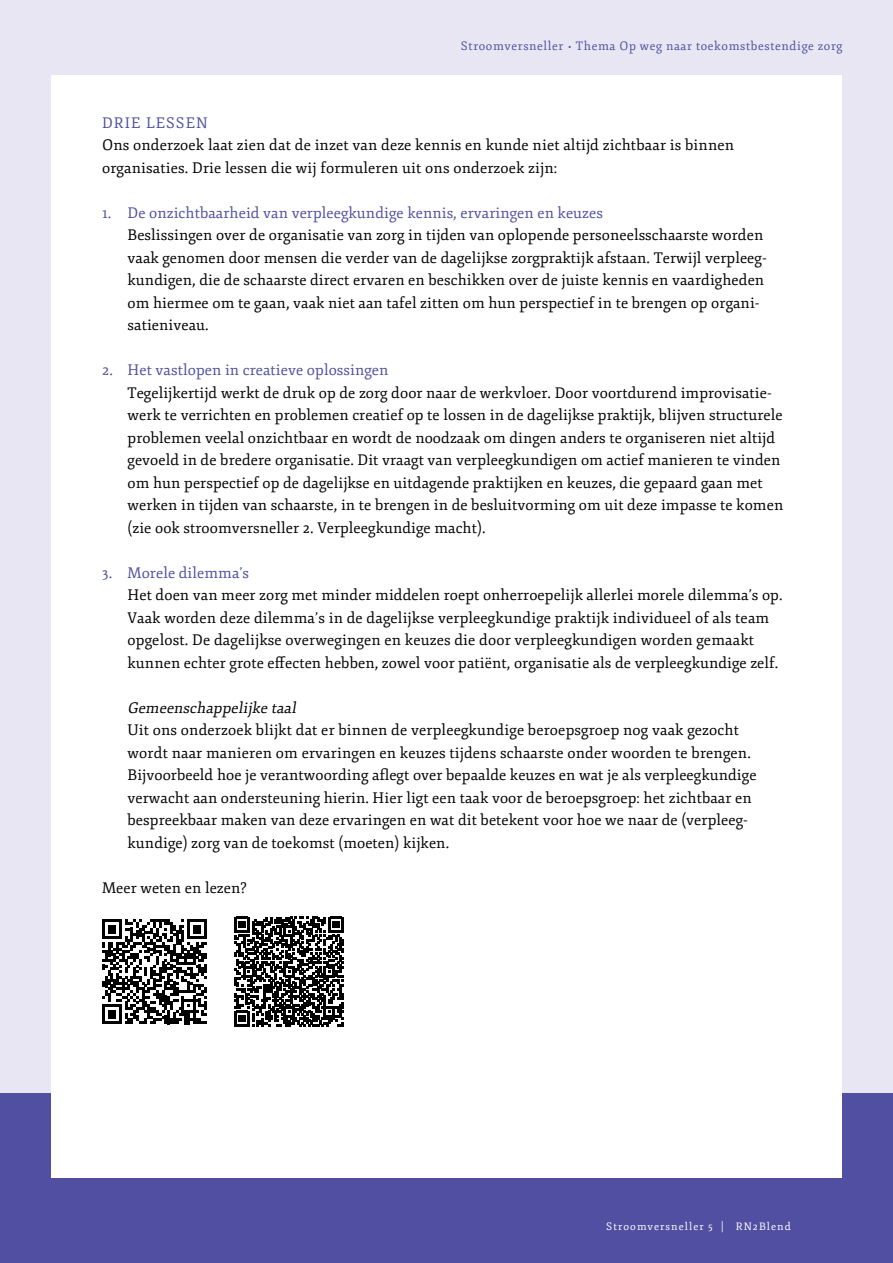
<style>
.page{position:relative;width:893px;height:1263px;background:#e7e6f2}
.page>*{position:absolute;margin:0;border:0;box-sizing:border-box;transform-origin:0 0}
.tekst{font:15px/22.5px "Fjord One";letter-spacing:.005em;color:#000}
.tekst-2{font:15px "Fjord One";letter-spacing:.005em;color:#504fa1}
.tekst-3{font:italic 15px "Fjord One";color:#000}
.tekst-4{font:15px "Fjord One";letter-spacing:.07em;color:#504fa1}
.tekst-5{font:12px "Fjord One";letter-spacing:.05em;color:#504fa1}
.t1{font:10.5px "Fjord One";letter-spacing:.1em;color:#fff}
</style>
<div class="page">
<div style="left:0;top:1093px;width:893px;height:170px;background:#504fa1"></div>
<div style="left:51px;top:76px;width:791px;height:1102px;background:#fff"></div>
<svg style="left:102px;top:919px;width:105px;height:105px"></svg>
<svg style="left:234px;top:917px;width:110px;height:109px"></svg>
<p class="tekst-5" style="left:461px;top:38px;width:383px">Stroomversneller • Thema Op weg naar toekomstbestendige zorg</p>
<p class="tekst-4" style="left:102px;top:113px;width:107px">DRIE LESSEN</p>
<p class="tekst" style="left:102px;top:134px;width:634px">Ons onderzoek laat zien dat de inzet van deze kennis en kunde niet altijd zichtbaar is binnen organisaties. Drie lessen die wij formuleren uit ons onderzoek zijn:</p>
<p class="tekst-2" style="left:102px;top:203px;width:502px">1. De onzichtbaarheid van verpleegkundige kennis, ervaringen en keuzes</p>
<p class="tekst" style="left:128px;top:224px;width:641px">Beslissingen over de organisatie van zorg in tijden van oplopende personeelsschaarste worden vaak genomen door mensen die verder van de dagelijkse zorgpraktijk afstaan. Terwijl verpleeg&shy;kundigen, die de schaarste direct ervaren en beschikken over de juiste kennis en vaardigheden om hiermee om te gaan, vaak niet aan tafel zitten om hun perspectief in te brengen op organi&shy;satieniveau.</p>
<p class="tekst-2" style="left:102px;top:361px;width:288px">2. Het vastlopen in creatieve oplossingen</p>
<p class="tekst" style="left:128px;top:381px;width:657px">Tegelijkertijd werkt de druk op de zorg door naar de werkvloer. Door voortdurend improvisatie&shy;werk te verrichten en problemen creatief op te lossen in de dagelijkse praktijk, blijven structurele problemen veelal onzichtbaar en wordt de noodzaak om dingen anders te organiseren niet altijd gevoeld in de bredere organisatie. Dit vraagt van verpleegkundigen om actief manieren te vinden om hun perspectief op de dagelijkse en uitdagende praktijken en keuzes, die gepaard gaan met werken in tijden van schaarste, in te brengen in de besluitvorming om uit deze impasse te komen (zie ook stroomversneller 2. Verpleegkundige macht).</p>
<p class="tekst-2" style="left:102px;top:563px;width:149px">3. Morele dilemma’s</p>
<p class="tekst" style="left:128px;top:584px;width:657px">Het doen van meer zorg met minder middelen roept onherroepelijk allerlei morele dilemma’s op.<br>Vaak worden deze dilemma’s in de dagelijkse verpleegkundige praktijk individueel of als team opgelost. De dagelijkse overwegingen en keuzes die door verpleegkundigen worden gemaakt kunnen echter grote effecten hebben, zowel voor patiënt, organisatie als de verpleegkundige zelf.</p>
<p class="tekst-3" style="left:128px;top:698px;width:173px">Gemeenschappelijke taal</p>
<p class="tekst" style="left:128px;top:719px;width:630px">Uit ons onderzoek blijkt dat er binnen de verpleegkundige beroepsgroep nog vaak gezocht wordt naar manieren om ervaringen en keuzes tijdens schaarste onder woorden te brengen.<br>Bijvoorbeeld hoe je verantwoording aflegt over bepaalde keuzes en wat je als verpleegkundige verwacht aan ondersteuning hierin. Hier ligt een taak voor de beroepsgroep: het zichtbaar en bespreekbaar maken van deze ervaringen en wat dit betekent voor hoe we naar de (verpleeg&shy;kundige) zorg van de toekomst (moeten) kijken.</p>
<p class="tekst" style="left:102px;top:876px;width:146px">Meer weten en lezen?</p>
<p class="t1" style="left:606px;top:1220px;width:186px">Stroomversneller 5 | RN2Blend</p>
</div>
